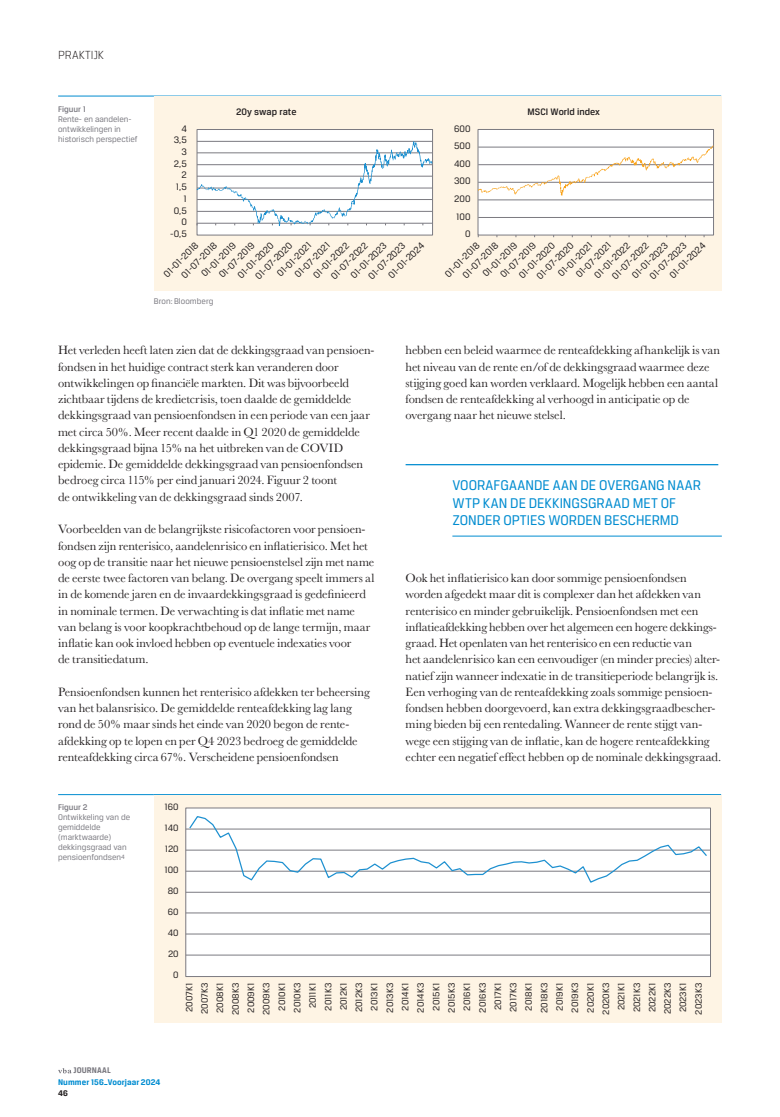
<style>
.page{position:relative;width:780px;height:1117px;background:#fff}
.page>*{position:absolute;margin:0;border:0;box-sizing:border-box;transform-origin:0 0}
.streamer{font:15px/17.5px "CFA Breuer Text";color:#008cd0}
.Plat_schreef__WR{font:12.5px/16.2px "Baskerville MT Std";letter-spacing:-.005em;color:#231f20}
.Plat_schreef{font:12.5px/16.2px "Baskerville MT Std";letter-spacing:-.005em;color:#231f20}
.t1{font:300 12.5px "CFA Breuer Text";color:#231f20}
.t2{font:10px "CFA Breuer Text";color:#231f20}
.t3{font:500 10px "CFA Breuer Text";color:#231f20}
.t4{font:9.88px/15.4px "CFA Breuer Text";color:#231f20;text-align:right}
._5_1_Caption{font:8.75px/10px "CFA Breuer Text";color:#7b7a81}
.t5{font:700 8.75px "CFA Breuer Text";letter-spacing:.01em;color:#008cd0}
.Bron{font:8.75px "CFA Breuer Text";letter-spacing:.01em;color:#7b7a81}
.t6{font:700 8.75px "CFA Breuer Text";letter-spacing:.01em;color:#7b7a81}
.t7{font:700 8.75px "CFA Breuer Text";color:#231f20}
.s1{font-weight:500}
</style>
<div class="page">
<svg style="left:58px;top:1068px;width:13px;height:5px"></svg>
<hr style="left:405px;top:464px;width:313px;height:1px;background:#008cd0">
<hr style="left:452px;top:535px;width:269px;height:1px;background:#008cd0">
<hr style="left:58px;top:96px;width:96px;height:1px;background:#008cd0">
<div style="left:154px;top:96px;width:567px;height:194px;background:#fef4e4"></div>
<div style="left:478px;top:129px;width:235px;height:106px;background:#fff"></div>
<div style="left:478px;top:129px;width:235px;height:106px;border:1px solid #7b7a81"></div>
<div style="left:197px;top:129px;width:235px;height:106px;background:#fff"></div>
<div style="left:197px;top:129px;width:235px;height:106px;border:1px solid #7b7a81"></div>
<svg style="left:197px;top:141px;width:235px;height:85px"></svg>
<hr style="left:478px;top:200px;width:235px;height:1px;background:#7b7a81">
<hr style="left:478px;top:217px;width:235px;height:1px;background:#7b7a81">
<svg style="left:478px;top:145px;width:235px;height:51px"></svg>
<hr style="left:58px;top:794px;width:96px;height:1px;background:#008cd0">
<div style="left:154px;top:794px;width:567px;height:227px;background:#fef4e4"></div>
<div style="left:186px;top:807px;width:524px;height:169px;background:#fff"></div>
<hr style="left:186px;top:828px;width:524px;height:1px;background:#7b7a81">
<hr style="left:186px;top:849px;width:524px;height:1px;background:#7b7a81">
<hr style="left:186px;top:870px;width:524px;height:1px;background:#7b7a81">
<hr style="left:186px;top:891px;width:524px;height:1px;background:#7b7a81">
<hr style="left:186px;top:912px;width:524px;height:1px;background:#7b7a81">
<hr style="left:186px;top:933px;width:524px;height:1px;background:#7b7a81">
<hr style="left:186px;top:954px;width:524px;height:1px;background:#7b7a81">
<svg style="left:188px;top:816px;width:520px;height:67px"></svg>
<p class="t1" style="left:58px;top:48px;width:47px">PRAKTIJK</p>
<p class="_5_1_Caption" style="left:58px;top:104px;width:81px"><span class="s1">Figuur 1<br></span>Rente- en aandelen&shy;ontwikkelingen in historisch perspectief</p>
<p class="t3" style="left:236px;top:106px;width:62px">20y swap rate</p>
<p class="t3" style="left:527px;top:106px;width:74px">MSCI World index</p>
<p class="t2" style="left:181px;top:123px;width:7px">4</p>
<p class="t2" style="left:454px;top:123px;width:18px">600</p>
<p class="t2" style="left:174px;top:134px;width:15px">3,5</p>
<p class="t2" style="left:181px;top:146px;width:7px">3</p>
<p class="t2" style="left:454px;top:140px;width:18px">500</p>
<p class="t2" style="left:174px;top:158px;width:14px">2,5</p>
<p class="t2" style="left:454px;top:158px;width:18px">400</p>
<p class="t2" style="left:181px;top:169px;width:7px">2</p>
<p class="t2" style="left:176px;top:181px;width:13px">1,5</p>
<p class="t2" style="left:454px;top:176px;width:18px">300</p>
<p class="t2" style="left:183px;top:193px;width:5px">1</p>
<p class="t2" style="left:454px;top:193px;width:18px">200</p>
<p class="t2" style="left:174px;top:205px;width:15px">0,5</p>
<p class="t2" style="left:181px;top:216px;width:7px">0</p>
<p class="t2" style="left:456px;top:211px;width:16px">100</p>
<p class="t2" style="left:170px;top:228px;width:18px">-0,5</p>
<p class="t2" style="left:465px;top:228px;width:7px">0</p>
<p class="t2" style="left:179px;top:272px;width:47px;rotate:-45deg">01-07-2018</p>
<p class="t2" style="left:161px;top:271px;width:46px;rotate:-45deg">01-01-2018</p>
<p class="t2" style="left:311px;top:272px;width:48px;rotate:-45deg">01-01-2022</p>
<p class="t2" style="left:328px;top:273px;width:49px;rotate:-45deg">01-07-2022</p>
<p class="t2" style="left:386px;top:272px;width:48px;rotate:-45deg">01-01-2024</p>
<p class="t2" style="left:366px;top:273px;width:49px;rotate:-45deg">01-07-2023</p>
<p class="t2" style="left:348px;top:272px;width:48px;rotate:-45deg">01-01-2023</p>
<p class="t2" style="left:199px;top:271px;width:46px;rotate:-45deg">01-01-2019</p>
<p class="t2" style="left:217px;top:272px;width:47px;rotate:-45deg">01-07-2019</p>
<p class="t2" style="left:235px;top:272px;width:48px;rotate:-45deg">01-01-2020</p>
<p class="t2" style="left:253px;top:273px;width:49px;rotate:-45deg">01-07-2020</p>
<p class="t2" style="left:274px;top:271px;width:46px;rotate:-45deg">01-01-2021</p>
<p class="t2" style="left:292px;top:272px;width:47px;rotate:-45deg">01-07-2021</p>
<p class="t2" style="left:460px;top:272px;width:47px;rotate:-45deg">01-07-2018</p>
<p class="t2" style="left:592px;top:272px;width:48px;rotate:-45deg">01-01-2022</p>
<p class="t2" style="left:442px;top:271px;width:46px;rotate:-45deg">01-01-2018</p>
<p class="t2" style="left:609px;top:273px;width:49px;rotate:-45deg">01-07-2022</p>
<p class="t2" style="left:667px;top:272px;width:48px;rotate:-45deg">01-01-2024</p>
<p class="t2" style="left:647px;top:273px;width:49px;rotate:-45deg">01-07-2023</p>
<p class="t2" style="left:629px;top:272px;width:48px;rotate:-45deg">01-01-2023</p>
<p class="t2" style="left:480px;top:271px;width:46px;rotate:-45deg">01-01-2019</p>
<p class="t2" style="left:498px;top:272px;width:47px;rotate:-45deg">01-07-2019</p>
<p class="t2" style="left:516px;top:272px;width:48px;rotate:-45deg">01-01-2020</p>
<p class="t2" style="left:534px;top:273px;width:49px;rotate:-45deg">01-07-2020</p>
<p class="t2" style="left:555px;top:271px;width:46px;rotate:-45deg">01-01-2021</p>
<p class="t2" style="left:573px;top:272px;width:47px;rotate:-45deg">01-07-2021</p>
<p class="Bron" style="left:154px;top:296px;width:61px">Bron: Bloomberg</p>
<p class="Plat_schreef__WR" style="left:58px;top:342px;width:317px">Het verleden heeft laten zien dat de dekkingsgraad van pensioen&shy;fondsen in het huidige contract sterk kan veranderen door ontwikkelingen op financiële markten. Dit was bijvoorbeeld zichtbaar tijdens de kredietcrisis, toen daalde de gemiddelde dekkingsgraad van pensioenfondsen in een periode van een jaar met circa 50%. Meer recent daalde in Q1 2020 de gemiddelde dekkingsgraad bijna 15% na het uitbreken van de COVID epidemie. De gemiddelde dekkingsgraad van pensioenfondsen bedroeg circa 115% per eind januari 2024. Figuur 2 toont<br>de ontwikkeling van de dekkingsgraad sinds 2007.</p>
<p class="Plat_schreef__WR" style="left:58px;top:521px;width:318px">Voorbeelden van de belangrijkste risicofactoren voor pensioen&shy;fondsen zijn renterisico, aandelenrisico en inflatierisico. Met het oog op de transitie naar het nieuwe pensioenstelsel zijn met name de eerste twee factoren van belang. De overgang speelt immers al in de komende jaren en de invaardekkingsgraad is gedefinieerd in nominale termen. De verwachting is dat inflatie met name van belang is voor koopkrachtbehoud op de lange termijn, maar inflatie kan ook invloed hebben op eventuele indexaties voor<br>de transitiedatum.</p>
<p class="Plat_schreef__WR" style="left:58px;top:683px;width:313px">Pensioenfondsen kunnen het renterisico afdekken ter beheersing van het balansrisico. De gemiddelde renteafdekking lag lang rond de 50% maar sinds het einde van 2020 begon de rente&shy;afdekking op te lopen en per Q4 2023 bedroeg de gemiddelde renteafdekking circa 67%. Verscheidene pensioenfondsen</p>
<p class="_5_1_Caption" style="left:58px;top:802px;width:73px"><span class="s1">Figuur 2<br></span>Ontwikkeling van de gemiddelde (marktwaarde) dekkingsgraad van pensioenfondsen<sup>4</sup></p>
<p class="t4" style="left:164px;top:799px;width:16px">160</p>
<p class="t4" style="left:164px;top:820px;width:16px">140</p>
<p class="t4" style="left:165px;top:841px;width:15px">120</p>
<p class="t4" style="left:164px;top:861px;width:16px">100</p>
<p class="t4" style="left:168px;top:882px;width:12px">80</p>
<p class="t4" style="left:168px;top:903px;width:12px">60</p>
<p class="t4" style="left:168px;top:925px;width:12px">40</p>
<p class="t4" style="left:168px;top:946px;width:12px">20</p>
<p class="t4" style="left:173px;top:967px;width:7px">0</p>
<p class="Plat_schreef__WR" style="left:405px;top:342px;width:316px">hebben een beleid waarmee de renteafdekking afhankelijk is van het niveau van de rente en/of de dekkingsgraad waarmee deze stijging goed kan worden verklaard. Mogelijk hebben een aantal fondsen de renteafdekking al verhoogd in anticipatie op de overgang naar het nieuwe stelsel.</p>
<p class="streamer" style="left:452px;top:476px;width:250px">VOORAFGAANDE AAN DE OVERGANG NAAR<br>WTP KAN DE DEKKINGSGRAAD MET OF<br>ZONDER OPTIES WORDEN BESCHERMD</p>
<p class="Plat_schreef" style="left:405px;top:569px;width:317px">Ook het inflatierisico kan door sommige pensioenfondsen worden afgedekt maar dit is complexer dan het afdekken van renterisico en minder gebruikelijk. Pensioenfondsen met een inflatieafdekking hebben over het algemeen een hogere dekkings&shy;graad. Het openlaten van het renterisico en een reductie van<br>het aandelenrisico kan een eenvoudiger (en minder precies) alter&shy;natief zijn wanneer indexatie in de transitieperiode belangrijk is.<br>Een verhoging van de renteafdekking zoals sommige pensioen&shy;fondsen hebben doorgevoerd, kan extra dekkingsgraadbescher&shy;ming bieden bij een rentedaling. Wanneer de rente stijgt van&shy;wege een stijging van de inflatie, kan de hogere renteafdekking echter een negatief effect hebben op de nominale dekkingsgraad.</p>
<p class="t6" style="left:73px;top:1065px;width:39px">JOURNAAL</p>
<p class="t5" style="left:58px;top:1076px;width:104px">Nummer 156_Voorjaar 2024</p>
<p class="t7" style="left:58px;top:1087px;width:11px">46</p>
<p class="t4" style="left:181px;top:1014px;width:33px;rotate:-90deg">2007K1<br>2007K3<br>2008K1<br>2008K3<br>2009K1<br>2009K3<br>2010K1<br>2010K3<br>2011K1<br>2011K3<br>2012K1<br>2012K3<br>2013K1<br>2013K3<br>2014K1<br>2014K3<br>2015K1<br>2015K3<br>2016K1<br>2016K3<br>2017K1<br>2017K3<br>2018K1<br>2018K3<br>2019K1<br>2019K3<br>2020K1<br>2020K3<br>2021K1<br>2021K3<br>2022K1<br>2022K3<br>2023K1<br>2023K3</p>
</div>
